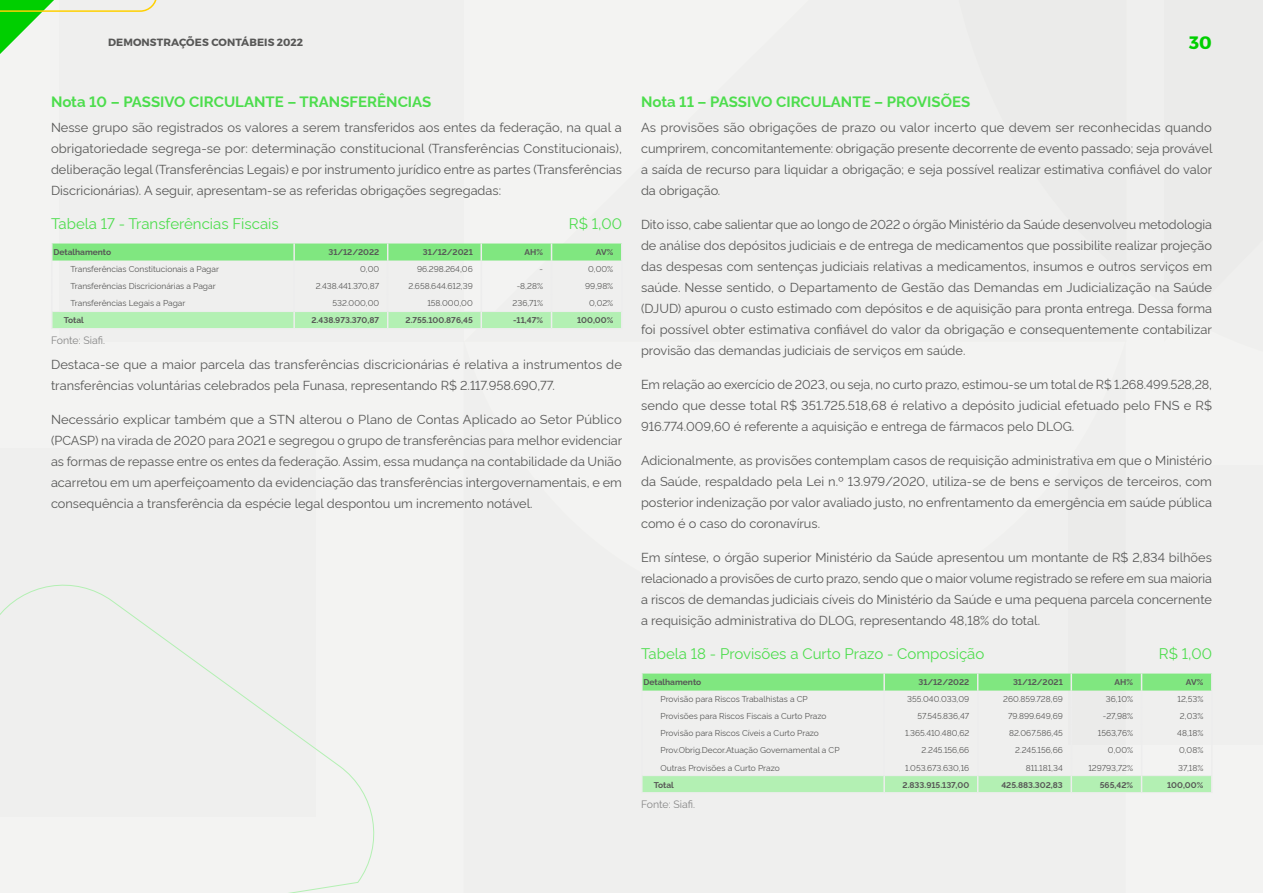
<style>
.page{position:relative;width:1263px;height:893px;background:#ececea}
.page>*{position:absolute;margin:0;border:0;box-sizing:border-box;transform-origin:0 0}
.t1{font:700 18px "Montserrat";color:#00cf00}
.t2{font:15px "Rawline";color:#4ddd4d}
.t3{font:700 15px "Rawline";color:#4ddd4d}
.t4{font:12.75px/21px "Rawline";color:#575756;text-align:justify}
.t5{font:700 10.5px "Montserrat";letter-spacing:.01em;color:#575756}
.t6{font:10.5px "Rawline";letter-spacing:-.005em;color:#878787}
.t7{font:8.4px "Rawline";color:#575756}
.t8{font:700 8.4px "Rawline";color:#575756}
</style>
<div class="page">
<svg style="left:0;top:0;width:157px;height:54px"></svg>
<svg style="left:52px;top:244px;width:570px;height:85px"></svg>
<svg style="left:642px;top:674px;width:570px;height:119px"></svg>
<svg style="left:0;top:584px;width:375px;height:309px"></svg>
<p class="t5" style="left:108px;top:36px;width:197px">DEMONSTRAÇÕES CONTÁBEIS 2022</p>
<h1 class="t1" style="left:1189px;top:31px;width:24px">30</h1>
<p class="t3" style="left:51px;top:90px;width:382px">Nota 10 – PASSIVO CIRCULANTE – TRANSFERÊNCIAS</p>
<p class="t4" style="left:51px;top:116px;width:572px">Nesse grupo são registrados os valores a serem transferidos aos entes da federação, na qual a obrigatoriedade segrega-se por: determinação constitucional (Transferências Constitucionais), deliberação legal (Transferências Legais) e por instrumento jurídico entre as partes (Transferências Discricionárias). A seguir, apresentam-se as referidas obrigações segregadas:</p>
<p class="t2" style="left:51px;top:212px;width:229px">Tabela 17 - Transferências Fiscais</p>
<p class="t2" style="left:569px;top:212px;width:55px">R$ 1,00</p>
<p class="t8" style="left:53px;top:246px;width:59px">Detalhamento</p>
<p class="t8" style="left:328px;top:246px;width:52px">31/12/2022</p>
<p class="t8" style="left:423px;top:246px;width:51px">31/12/2021</p>
<p class="t8" style="left:524px;top:246px;width:20px">AH%</p>
<p class="t8" style="left:596px;top:246px;width:19px">AV%</p>
<p class="t7" style="left:70px;top:263px;width:150px">Transferências Constitucionais a Pagar</p>
<p class="t7" style="left:360px;top:263px;width:21px">0,00</p>
<p class="t7" style="left:417px;top:263px;width:57px">96.298.264,06</p>
<p class="t7" style="left:539px;top:263px;width:5px">-</p>
<p class="t7" style="left:588px;top:263px;width:27px">0,00%</p>
<p class="t7" style="left:70px;top:280px;width:147px">Transferências Discricionárias a Pagar</p>
<p class="t7" style="left:316px;top:280px;width:65px">2.438.441.370,87</p>
<p class="t7" style="left:408px;top:280px;width:66px">2.658.644.612,39</p>
<p class="t7" style="left:517px;top:280px;width:28px">-8,28%</p>
<p class="t7" style="left:585px;top:280px;width:30px">99,98%</p>
<p class="t7" style="left:70px;top:297px;width:116px">Transferências Legais a Pagar</p>
<p class="t7" style="left:333px;top:297px;width:48px">532.000,00</p>
<p class="t7" style="left:427px;top:297px;width:47px">158.000,00</p>
<p class="t7" style="left:513px;top:297px;width:32px">236,71%</p>
<p class="t7" style="left:589px;top:297px;width:26px">0,02%</p>
<p class="t8" style="left:64px;top:314px;width:22px">Total</p>
<p class="t8" style="left:311px;top:314px;width:69px">2.438.973.370,87</p>
<p class="t8" style="left:406px;top:314px;width:69px">2.755.100.876,45</p>
<p class="t8" style="left:513px;top:314px;width:31px">-11,47%</p>
<p class="t8" style="left:577px;top:314px;width:38px">100,00%</p>
<p class="t6" style="left:51px;top:332px;width:55px">Fonte: Siafi.</p>
<p class="t4" style="left:51px;top:353px;width:572px">Destaca-se que a maior parcela das transferências discricionárias é relativa a instrumentos de transferências voluntárias celebrados pela Funasa, representando R$ 2.117.958.690,77.</p>
<p class="t4" style="left:51px;top:408px;width:573px">Necessário explicar também que a STN alterou o Plano de Contas Aplicado ao Setor Público (PCASP) na virada de 2020 para 2021 e segregou o grupo de transferências para melhor evidenciar as formas de repasse entre os entes da federação. Assim, essa mudança na contabilidade da União acarretou em um aperfeiçoamento da evidenciação das transferências intergovernamentais, e em consequência a transferência da espécie legal despontou um incremento notável.</p>
<p class="t3" style="left:641px;top:90px;width:331px">Nota 11 – PASSIVO CIRCULANTE – PROVISÕES</p>
<p class="t4" style="left:641px;top:116px;width:573px">As provisões são obrigações de prazo ou valor incerto que devem ser reconhecidas quando cumprirem, concomitantemente: obrigação presente decorrente de evento passado; seja provável a saída de recurso para liquidar a obrigação; e seja possível realizar estimativa confiável do valor da obrigação.</p>
<p class="t4" style="left:641px;top:213px;width:573px">Dito isso, cabe salientar que ao longo de 2022 o órgão Ministério da Saúde desenvolveu metodologia de análise dos depósitos judiciais e de entrega de medicamentos que possibilite realizar projeção das despesas com sentenças judiciais relativas a medicamentos, insumos e outros serviços em saúde. Nesse sentido, o Departamento de Gestão das Demandas em Judicialização na Saúde (DJUD) apurou o custo estimado com depósitos e de aquisição para pronta entrega. Dessa forma foi possível obter estimativa confiável do valor da obrigação e consequentemente contabilizar provisão das demandas judiciais de serviços em saúde.</p>
<p class="t4" style="left:641px;top:373px;width:572px">Em relação ao exercício de 2023, ou seja, no curto prazo, estimou-se um total de R$ 1.268.499.528,28, sendo que desse total R$ 351.725.518,68 é relativo a depósito judicial efetuado pelo FNS e R$ 916.774.009,60 é referente a aquisição e entrega de fármacos pelo DLOG.</p>
<p class="t4" style="left:641px;top:449px;width:572px">Adicionalmente, as provisões contemplam casos de requisição administrativa em que o Ministério da Saúde, respaldado pela Lei n.º 13.979/2020, utiliza-se de bens e serviços de terceiros, com posterior indenização por valor avaliado justo, no enfrentamento da emergência em saúde pública como é o caso do coronavírus.</p>
<p class="t4" style="left:641px;top:546px;width:572px">Em síntese, o órgão superior Ministério da Saúde apresentou um montante de R$ 2,834 bilhões relacionado a provisões de curto prazo, sendo que o maior volume registrado se refere em sua maioria a riscos de demandas judiciais cíveis do Ministério da Saúde e uma pequena parcela concernente a requisição administrativa do DLOG, representando 48,18% do total.</p>
<p class="t2" style="left:641px;top:642px;width:345px">Tabela 18 - Provisões a Curto Prazo - Composição</p>
<p class="t2" style="left:1159px;top:642px;width:55px">R$ 1,00</p>
<p class="t8" style="left:643px;top:676px;width:59px">Detalhamento</p>
<p class="t8" style="left:918px;top:676px;width:52px">31/12/2022</p>
<p class="t8" style="left:1013px;top:676px;width:51px">31/12/2021</p>
<p class="t8" style="left:1114px;top:676px;width:20px">AH%</p>
<p class="t8" style="left:1186px;top:676px;width:19px">AV%</p>
<p class="t7" style="left:660px;top:693px;width:149px">Provisão para Riscos Trabalhistas a CP</p>
<p class="t7" style="left:907px;top:693px;width:63px">355.040.033,09</p>
<p class="t7" style="left:1003px;top:693px;width:61px">260.859.728,69</p>
<p class="t7" style="left:1106px;top:693px;width:29px">36,10%</p>
<p class="t7" style="left:1177px;top:693px;width:27px">12,53%</p>
<p class="t7" style="left:660px;top:710px;width:167px">Provisões para Riscos Fiscais a Curto Prazo</p>
<p class="t7" style="left:917px;top:710px;width:53px">57.545.836,47</p>
<p class="t7" style="left:1008px;top:710px;width:56px">79.899.649,69</p>
<p class="t7" style="left:1103px;top:710px;width:32px">-27,98%</p>
<p class="t7" style="left:1180px;top:710px;width:25px">2,03%</p>
<p class="t7" style="left:660px;top:727px;width:160px">Provisão para Riscos Cíveis a Curto Prazo</p>
<p class="t7" style="left:905px;top:727px;width:66px">1.365.410.480,62</p>
<p class="t7" style="left:1009px;top:727px;width:55px">82.067.586,45</p>
<p class="t7" style="left:1098px;top:727px;width:37px">1563,76%</p>
<p class="t7" style="left:1177px;top:727px;width:28px">48,18%</p>
<p class="t7" style="left:660px;top:744px;width:181px">Prov.Obrig.Decor.Atuação Governamental a CP</p>
<p class="t7" style="left:922px;top:744px;width:49px">2.245.156,66</p>
<p class="t7" style="left:1015px;top:744px;width:49px">2.245.156,66</p>
<p class="t7" style="left:1108px;top:744px;width:27px">0,00%</p>
<p class="t7" style="left:1179px;top:744px;width:26px">0,08%</p>
<p class="t7" style="left:660px;top:761px;width:121px">Outras Provisões a Curto Prazo</p>
<p class="t7" style="left:905px;top:761px;width:66px">1.053.673.630,16</p>
<p class="t7" style="left:1026px;top:761px;width:39px">811.181,34</p>
<p class="t7" style="left:1088px;top:761px;width:46px">129793,72%</p>
<p class="t7" style="left:1178px;top:761px;width:27px">37,18%</p>
<p class="t8" style="left:654px;top:778px;width:22px">Total</p>
<p class="t8" style="left:902px;top:778px;width:68px">2.833.915.137,00</p>
<p class="t8" style="left:1001px;top:778px;width:63px">425.883.302,83</p>
<p class="t8" style="left:1100px;top:778px;width:35px">565,42%</p>
<p class="t8" style="left:1167px;top:778px;width:38px">100,00%</p>
<p class="t6" style="left:641px;top:796px;width:55px">Fonte: Siafi.</p>
</div>
